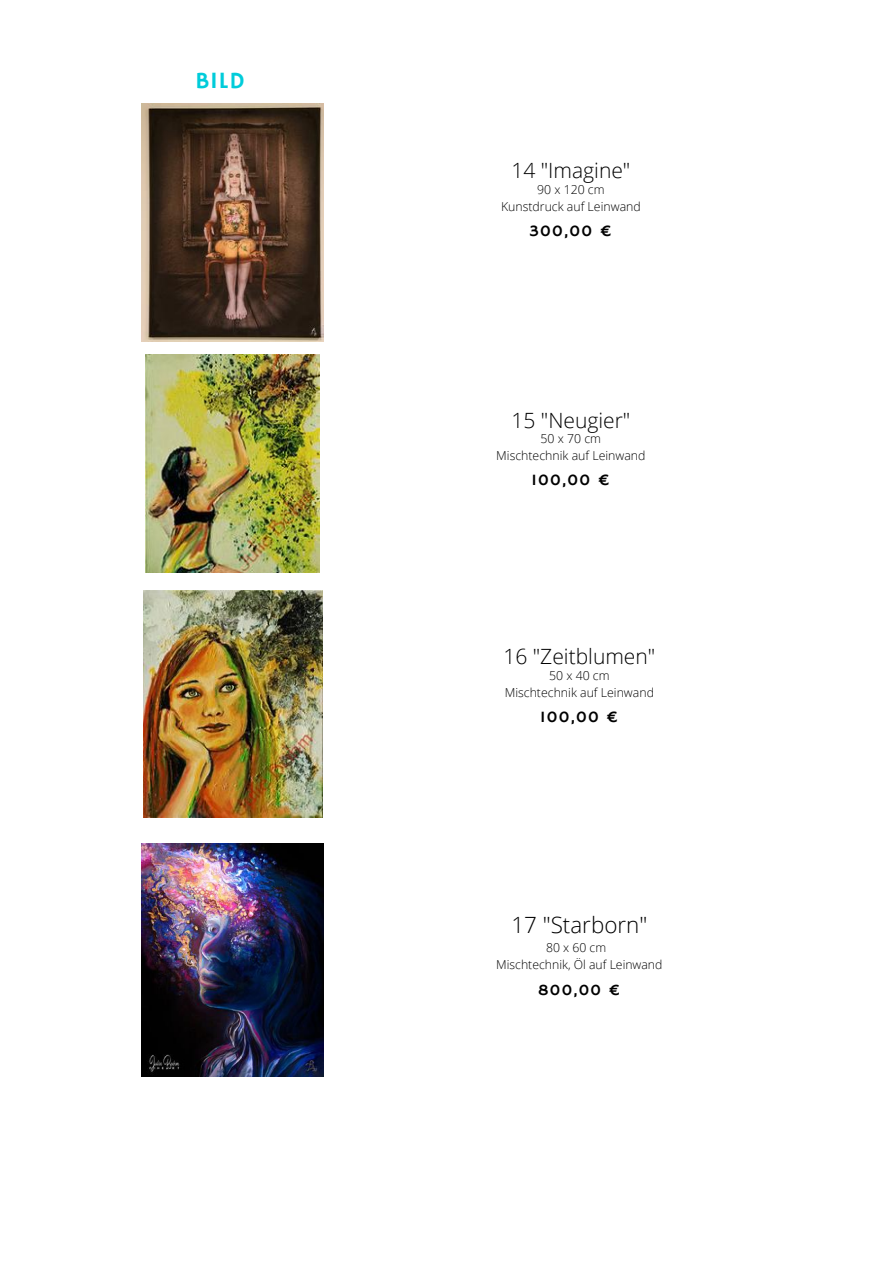
<style>
.page{position:relative;width:894px;height:1264px;background:#fff}
.page>*{position:absolute;margin:0;border:0;box-sizing:border-box;transform-origin:0 0}
.t1{font:23.25px "Hammersmith One";color:#00ccda}
.t2{font:300 22.35px "Open Sans";color:#000}
.t3{font:300 21px "Open Sans";color:#000}
.t4{font:16.05px "Hammersmith One";letter-spacing:.08em;color:#000}
.t5{font:15.75px "Hammersmith One";color:#000}
.t6{font:300 12.3px/17.2px "Open Sans";color:#000;text-align:center}
.t7{font:300 12.15px/17.1px "Open Sans";color:#000;text-align:center}
</style>
<div class="page">
<img style="left:145px;top:354px;width:175px;height:218px">
<img style="left:143px;top:590px;width:179px;height:227px">
<img style="left:141px;top:104px;width:183px;height:237px">
<img style="left:141px;top:843px;width:183px;height:233px">
<h1 class="t1" style="left:195px;top:67px;width:51px">BILD</h1>
<h3 class="t3" style="left:511px;top:156px;width:120px">14 "Imagine"</h3>
<p class="t6" style="left:501px;top:180px;width:141px">90 x 120 cm<br>Kunstdruck auf Leinwand</p>
<h3 class="t4" style="left:529px;top:221px;width:84px">300,00 €</h3>
<h3 class="t3" style="left:511px;top:405px;width:120px">15 "Neugier"</h3>
<p class="t6" style="left:496px;top:430px;width:151px">50 x 70 cm<br>Mischtechnik auf Leinwand</p>
<h3 class="t4" style="left:531px;top:471px;width:80px">100,00 €</h3>
<h3 class="t3" style="left:503px;top:641px;width:153px">16 "Zeitblumen"</h3>
<p class="t6" style="left:504px;top:666px;width:151px">50 x 40 cm<br>Mischtechnik auf Leinwand</p>
<h3 class="t4" style="left:540px;top:707px;width:80px">100,00 €</h3>
<h2 class="t2" style="left:511px;top:908px;width:137px">17 "Starborn"</h2>
<p class="t7" style="left:496px;top:938px;width:168px">80 x 60 cm<br>Mischtechnik, Öl auf Leinwand</p>
<p class="t5" style="left:538px;top:980px;width:84px">800,00 €</p>
</div>
